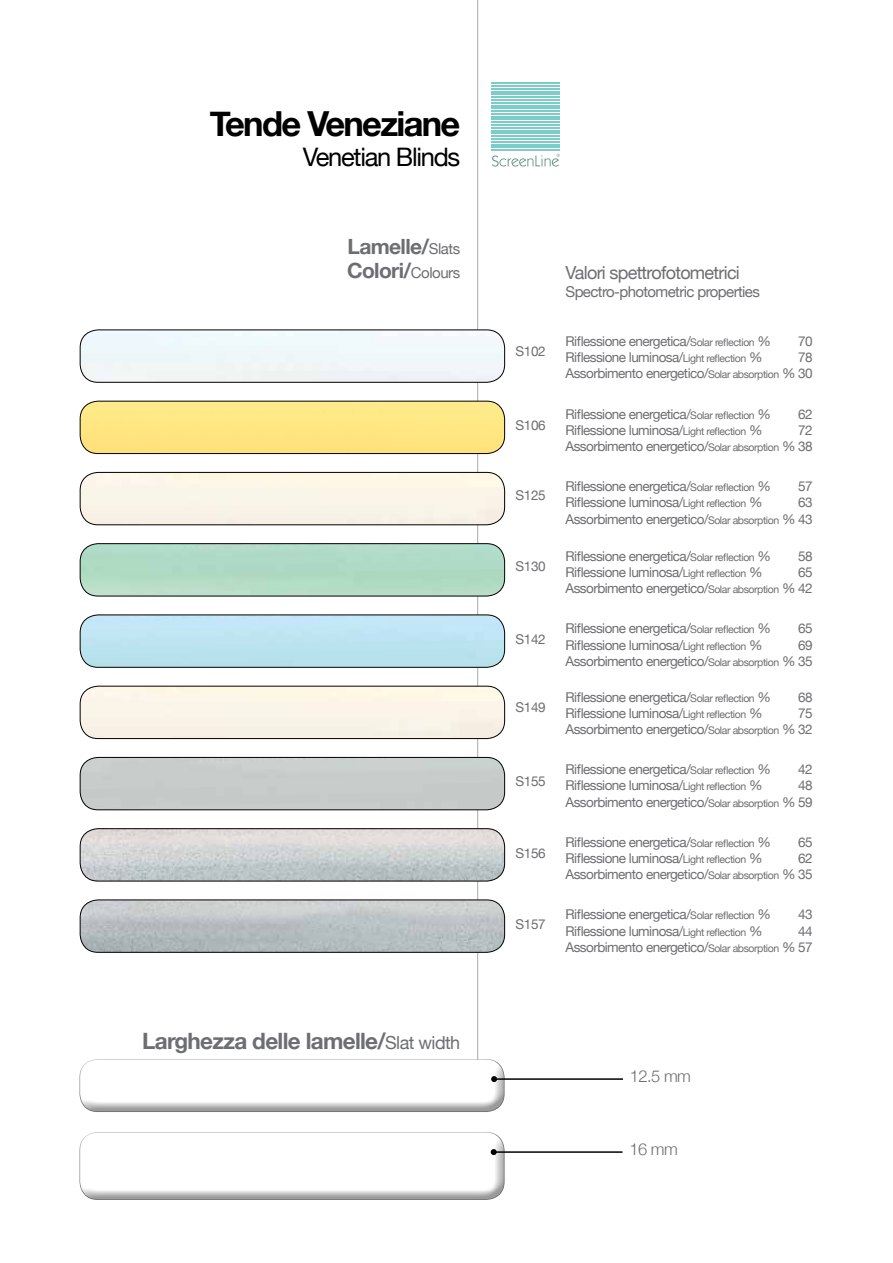
<style>
.page{position:relative;width:893px;height:1263px;background:#fff}
.page>*{position:absolute;margin:0;border:0;box-sizing:border-box;transform-origin:0 0}
.t1{font:700 34.5px "Helvetica Neue";letter-spacing:-.05em;color:#000}
.t2{font:25.5px "Helvetica Neue";letter-spacing:-.05em;color:#000}
.t3{font:700 22.5px "Helvetica Neue";letter-spacing:-.03em;color:#6d6e71}
.t4{font:700 21px/24px "Helvetica Neue";letter-spacing:-.03em;color:#6d6e71}
.t5{font:18px "Helvetica Neue";letter-spacing:-.04em;color:#6d6e71}
.t6{font:300 16.5px "Helvetica Neue";letter-spacing:-.03em;color:#6d6e71}
.t7{font:15px "Helvetica Neue";letter-spacing:-.04em;color:#6d6e71}
.t8{font:13.5px/16.2px "Helvetica Neue";letter-spacing:-.04em;color:#6d6e71;text-align:right}
.s1{font-weight:400;font-size:15px}
.s2{font-weight:400;font-size:18px}
.s3{font-size:10.5px}
</style>
<div class="page">
<hr style="left:477px;top:0;width:1px;height:1094px;background:#a7a9ac">
<div style="left:80px;top:330px;width:425px;height:52px;background:#f0f7fa"></div>
<div style="left:80px;top:329px;width:425px;height:54px;border:1px solid #000;border-radius:18px"></div>
<img style="left:80px;top:401px;width:425px;height:53px">
<div style="left:80px;top:401px;width:425px;height:53px;border:1px solid #000;border-radius:18px"></div>
<div style="left:80px;top:472px;width:425px;height:53px;background:#f9f4e7"></div>
<div style="left:80px;top:472px;width:425px;height:53px;border:1px solid #000;border-radius:18px"></div>
<img style="left:80px;top:544px;width:425px;height:52px">
<div style="left:80px;top:543px;width:425px;height:53px;border:1px solid #000;border-radius:18px"></div>
<img style="left:80px;top:615px;width:425px;height:52px">
<div style="left:80px;top:614px;width:425px;height:54px;border:1px solid #000;border-radius:18px"></div>
<div style="left:80px;top:686px;width:425px;height:52px;background:#f9f4e7"></div>
<div style="left:80px;top:686px;width:425px;height:53px;border:1px solid #000;border-radius:18px"></div>
<div style="left:80px;top:757px;width:425px;height:53px;background:#c8cccb"></div>
<div style="left:80px;top:757px;width:425px;height:53px;border:1px solid #000;border-radius:18px"></div>
<img style="left:80px;top:829px;width:425px;height:52px">
<div style="left:80px;top:828px;width:425px;height:53px;border:1px solid #000;border-radius:18px"></div>
<img style="left:80px;top:900px;width:425px;height:52px">
<div style="left:80px;top:899px;width:425px;height:54px;border:1px solid #000;border-radius:18px"></div>
<div style="left:78px;top:1058px;width:429px;height:43px;background:#fff"></div>
<hr style="left:494px;top:1078px;width:129px;height:2px;background:#000">
<svg style="left:79px;top:1059px;width:426px;height:53px"></svg>
<hr style="left:494px;top:1151px;width:128px;height:2px;background:#000">
<svg style="left:79px;top:1132px;width:426px;height:68px"></svg>
<svg style="left:492px;top:154px;width:68px;height:13px"></svg>
<hr style="left:491px;top:149px;width:68px;height:2px;background:#7acdc8">
<hr style="left:491px;top:147px;width:68px;height:1px;background:#7acdc8">
<hr style="left:491px;top:144px;width:68px;height:1px;background:#7acdc8">
<hr style="left:491px;top:141px;width:68px;height:1px;background:#7acdc8">
<hr style="left:491px;top:138px;width:68px;height:2px;background:#7acdc8">
<hr style="left:491px;top:135px;width:68px;height:2px;background:#7acdc8">
<hr style="left:491px;top:133px;width:68px;height:1px;background:#7acdc8">
<hr style="left:491px;top:130px;width:68px;height:1px;background:#7acdc8">
<hr style="left:491px;top:127px;width:68px;height:1px;background:#7acdc8">
<hr style="left:491px;top:124px;width:68px;height:2px;background:#7acdc8">
<hr style="left:491px;top:122px;width:68px;height:1px;background:#7acdc8">
<hr style="left:491px;top:119px;width:68px;height:1px;background:#7acdc8">
<hr style="left:491px;top:116px;width:68px;height:1px;background:#7acdc8">
<hr style="left:491px;top:113px;width:68px;height:2px;background:#7acdc8">
<hr style="left:491px;top:110px;width:68px;height:2px;background:#7acdc8">
<hr style="left:491px;top:108px;width:68px;height:1px;background:#7acdc8">
<hr style="left:491px;top:105px;width:68px;height:1px;background:#7acdc8">
<hr style="left:491px;top:102px;width:68px;height:1px;background:#7acdc8">
<hr style="left:491px;top:99px;width:68px;height:2px;background:#7acdc8">
<hr style="left:491px;top:96px;width:68px;height:2px;background:#7acdc8">
<hr style="left:491px;top:94px;width:68px;height:1px;background:#7acdc8">
<hr style="left:491px;top:91px;width:68px;height:1px;background:#7acdc8">
<hr style="left:491px;top:88px;width:68px;height:1px;background:#7acdc8">
<hr style="left:491px;top:85px;width:68px;height:2px;background:#7acdc8">
<hr style="left:491px;top:82px;width:68px;height:2px;background:#7acdc8">
<h1 class="t1" style="left:210px;top:102px;width:252px">Tende Veneziane</h1>
<h2 class="t2" style="left:303px;top:141px;width:159px">Venetian Blinds</h2>
<h3 class="t4" style="left:347px;top:234px;width:115px">Lamelle/<span class="s1">Slats<br></span>Colori/<span class="s1">Colours</span></h3>
<h3 class="t3" style="left:142px;top:1027px;width:320px">Larghezza delle lamelle/<span class="s2">Slat width</span></h3>
<p class="t8" style="left:516px;top:343px;width:32px">S102</p>
<p class="t8" style="left:516px;top:416px;width:32px">S106</p>
<p class="t8" style="left:516px;top:487px;width:32px">S125</p>
<p class="t8" style="left:516px;top:558px;width:32px">S130</p>
<p class="t8" style="left:516px;top:631px;width:32px">S142</p>
<p class="t8" style="left:516px;top:699px;width:32px">S149</p>
<p class="t8" style="left:516px;top:773px;width:32px">S155</p>
<p class="t8" style="left:516px;top:845px;width:32px">S156</p>
<p class="t8" style="left:516px;top:916px;width:32px">S157</p>
<h3 class="t5" style="left:566px;top:262px;width:176px">Valori spettrofotometrici</h3>
<p class="t7" style="left:566px;top:283px;width:196px">Spectro-photometric properties</p>
<p class="t8" style="left:566px;top:333px;width:207px">Riflessione energetica/<span class="s3">Solar reflection</span> %</p>
<p class="t8" style="left:798px;top:333px;width:16px">70</p>
<p class="t8" style="left:566px;top:349px;width:199px">Riflessione luminosa/<span class="s3">Light reflection</span> %</p>
<p class="t8" style="left:566px;top:349px;width:248px">78<br>Assorbimento energetico/<span class="s3">Solar absorption</span> % 30</p>
<p class="t8" style="left:566px;top:405px;width:207px">Riflessione energetica/<span class="s3">Solar reflection</span> %</p>
<p class="t8" style="left:798px;top:405px;width:16px">62</p>
<p class="t8" style="left:566px;top:422px;width:199px">Riflessione luminosa/<span class="s3">Light reflection</span> %</p>
<p class="t8" style="left:566px;top:422px;width:248px">72<br>Assorbimento energetico/<span class="s3">Solar absorption</span> % 38</p>
<p class="t8" style="left:566px;top:478px;width:207px">Riflessione energetica/<span class="s3">Solar reflection</span> %</p>
<p class="t8" style="left:798px;top:478px;width:16px">57</p>
<p class="t8" style="left:566px;top:494px;width:199px">Riflessione luminosa/<span class="s3">Light reflection</span> %</p>
<p class="t8" style="left:566px;top:494px;width:248px">63<br>Assorbimento energetico/<span class="s3">Solar absorption</span> % 43</p>
<p class="t8" style="left:566px;top:548px;width:207px">Riflessione energetica/<span class="s3">Solar reflection</span> %</p>
<p class="t8" style="left:798px;top:548px;width:16px">58</p>
<p class="t8" style="left:566px;top:564px;width:199px">Riflessione luminosa/<span class="s3">Light reflection</span> %</p>
<p class="t8" style="left:566px;top:564px;width:248px">65<br>Assorbimento energetico/<span class="s3">Solar absorption</span> % 42</p>
<p class="t8" style="left:566px;top:620px;width:207px">Riflessione energetica/<span class="s3">Solar reflection</span> %</p>
<p class="t8" style="left:798px;top:620px;width:16px">65</p>
<p class="t8" style="left:566px;top:636px;width:199px">Riflessione luminosa/<span class="s3">Light reflection</span> %</p>
<p class="t8" style="left:566px;top:636px;width:248px">69<br>Assorbimento energetico/<span class="s3">Solar absorption</span> % 35</p>
<p class="t8" style="left:566px;top:688px;width:207px">Riflessione energetica/<span class="s3">Solar reflection</span> %</p>
<p class="t8" style="left:798px;top:688px;width:16px">68</p>
<p class="t8" style="left:566px;top:705px;width:199px">Riflessione luminosa/<span class="s3">Light reflection</span> %</p>
<p class="t8" style="left:566px;top:705px;width:248px">75<br>Assorbimento energetico/<span class="s3">Solar absorption</span> % 32</p>
<p class="t8" style="left:566px;top:761px;width:207px">Riflessione energetica/<span class="s3">Solar reflection</span> %</p>
<p class="t8" style="left:798px;top:761px;width:16px">42</p>
<p class="t8" style="left:566px;top:777px;width:199px">Riflessione luminosa/<span class="s3">Light reflection</span> %</p>
<p class="t8" style="left:566px;top:777px;width:248px">48<br>Assorbimento energetico/<span class="s3">Solar absorption</span> % 59</p>
<p class="t8" style="left:566px;top:834px;width:207px">Riflessione energetica/<span class="s3">Solar reflection</span> %</p>
<p class="t8" style="left:798px;top:834px;width:16px">65</p>
<p class="t8" style="left:566px;top:850px;width:199px">Riflessione luminosa/<span class="s3">Light reflection</span> %</p>
<p class="t8" style="left:566px;top:850px;width:248px">62<br>Assorbimento energetico/<span class="s3">Solar absorption</span> % 35</p>
<p class="t8" style="left:566px;top:906px;width:207px">Riflessione energetica/<span class="s3">Solar reflection</span> %</p>
<p class="t8" style="left:798px;top:906px;width:16px">43</p>
<p class="t8" style="left:566px;top:922px;width:199px">Riflessione luminosa/<span class="s3">Light reflection</span> %</p>
<p class="t8" style="left:566px;top:922px;width:248px">44<br>Assorbimento energetico/<span class="s3">Solar absorption</span> % 57</p>
<p class="t6" style="left:630px;top:1066px;width:63px">12.5 mm</p>
<p class="t6" style="left:629px;top:1139px;width:50px">16 mm</p>
</div>
